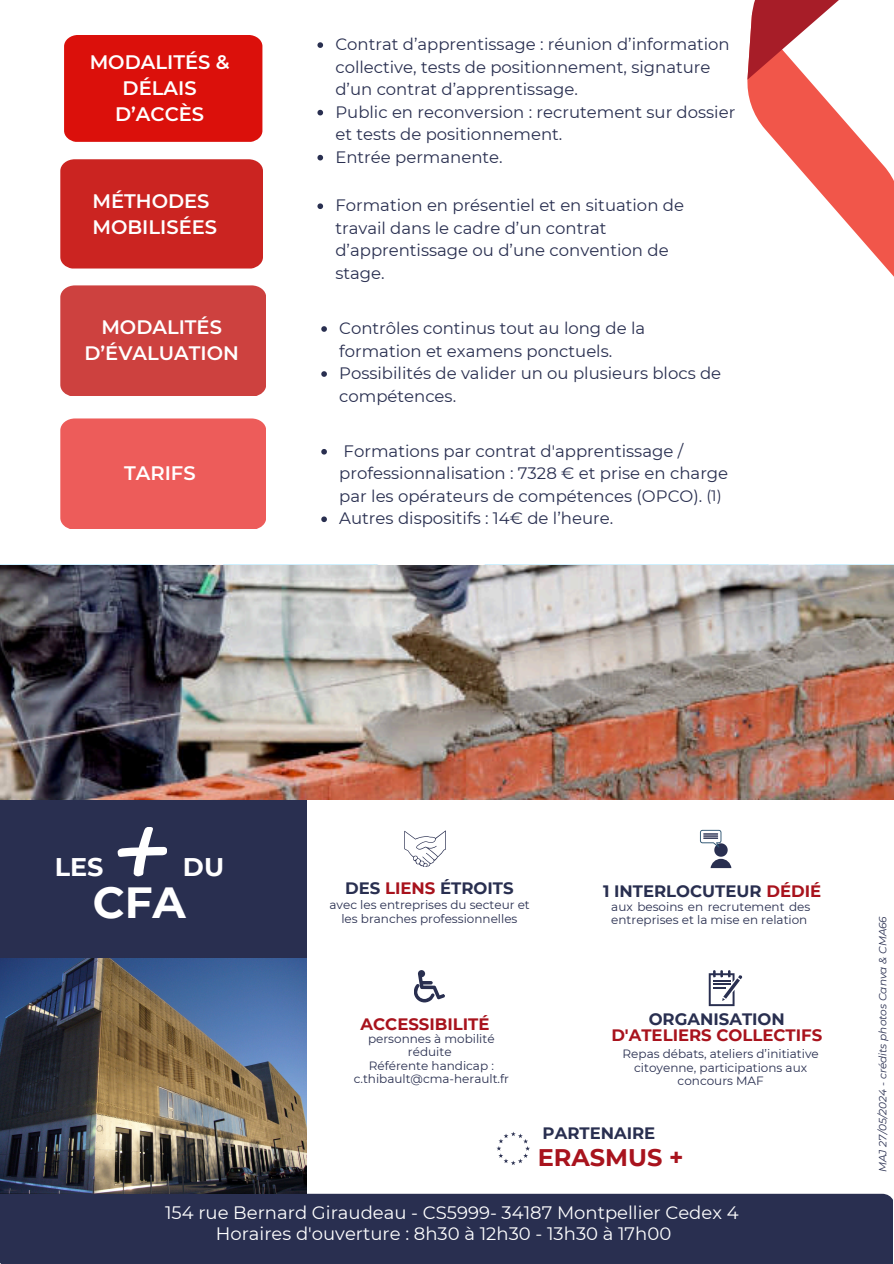
<style>
.page{position:relative;width:894px;height:1264px;background:#fff}
.page>*{position:absolute;margin:0;border:0;box-sizing:border-box;transform-origin:0 0}
.t1{font:700 43.5px "Montserrat";color:#fff}
.t2{font:700 25.5px "Montserrat";color:#fff}
.t3{font:700 24px "Montserrat";color:#a8131d}
.t4{font:600 19.5px/25.8px "Montserrat";color:#fff;text-align:center}
.t5{font:18px/21.5px "Montserrat";color:#fff}
.t6{font:16.5px/22.5px "Montserrat";color:#292f50}
.t7{font:700 16.5px/15.8px "Montserrat";color:#a8131d;text-align:center}
.t8{font:700 16.5px "Montserrat";color:#292f50}
.t9{font:12px/13.5px "Montserrat";color:#292f50;text-align:center}
.t10{font:italic 10.5px "Montserrat";color:#292f50}
.s1{font-size:15px}
.s2{color:#a8131d}
.s3{color:#292f50}
</style>
<div class="page">
<div style="left:1px;top:1193px;width:891px;height:70px;background:#292f50"></div>
<div style="left:1px;top:774px;width:306px;height:488px;background:#292f50"></div>
<svg style="left:118px;top:827px;width:49px;height:49px"></svg>
<svg style="left:747px;top:0;width:146px;height:276px"></svg>
<img style="left:0;top:958px;width:307px;height:235px">
<svg style="left:404px;top:830px;width:42px;height:37px"></svg>
<svg style="left:414px;top:970px;width:31px;height:32px"></svg>
<svg style="left:708px;top:970px;width:34px;height:36px"></svg>
<svg style="left:700px;top:829px;width:31px;height:39px"></svg>
<svg style="left:496px;top:1131px;width:34px;height:34px"></svg>
<div style="left:64px;top:35px;width:198px;height:107px;background:#db100b"></div>
<div style="left:60px;top:159px;width:203px;height:109px;background:#cb2421"></div>
<div style="left:60px;top:285px;width:206px;height:111px;background:#cd413f"></div>
<div style="left:60px;top:418px;width:206px;height:111px;background:#ed5c5a"></div>
<svg style="left:321px;top:326px;width:6px;height:6px"></svg>
<svg style="left:321px;top:371px;width:6px;height:6px"></svg>
<svg style="left:317px;top:203px;width:6px;height:6px"></svg>
<svg style="left:317px;top:42px;width:6px;height:6px"></svg>
<svg style="left:317px;top:110px;width:6px;height:5px"></svg>
<svg style="left:317px;top:155px;width:6px;height:5px"></svg>
<svg style="left:321px;top:449px;width:6px;height:5px"></svg>
<svg style="left:321px;top:516px;width:6px;height:6px"></svg>
<img style="left:0;top:565px;width:893px;height:234px">
<p class="t4" style="left:90px;top:49px;width:141px">MODALITÉS &amp;<br>DÉLAIS<br>D’ACCÈS</p>
<h4 class="t4" style="left:92px;top:188px;width:126px;text-align:left">MÉTHODES<br>MOBILISÉES</h4>
<h6 class="t4" style="left:84px;top:314px;width:156px">MODALITÉS<br>D’ÉVALUATION</h6>
<h6 class="t4" style="left:124px;top:459px;width:73px">TARIFS</h6>
<h6 class="t6" style="left:335px;top:33px;width:396px">Contrat d’apprentissage : réunion d’information collective, tests de positionnement, signature d’un contrat d’apprentissage.</h6>
<p class="t6" style="left:335px;top:100px;width:401px">Public en reconversion : recrutement sur dossier et tests de positionnement.</p>
<h4 class="t6" style="left:335px;top:145px;width:169px">Entrée permanente.</h4>
<h4 class="t6" style="left:335px;top:194px;width:350px">Formation en présentiel et en situation de travail dans le cadre d’un contrat d’apprentissage ou d’une convention de stage.</h4>
<h4 class="t6" style="left:339px;top:317px;width:307px">Contrôles continus tout au long de la formation et examens ponctuels.</h4>
<h6 class="t6" style="left:339px;top:362px;width:383px">Possibilités de valider un ou plusieurs blocs de compétences.</h6>
<h1 class="t6" style="left:339px;top:439px;width:390px">Formations par contrat d'apprentissage / professionnalisation : 7328 € et prise en charge par les opérateurs de compétences (OPCO). <span class="s1">(1)</span></h1>
<p class="t6" style="left:339px;top:507px;width:275px">Autres dispositifs : 14€ de l’heure.</p>
<h2 class="t2" style="left:55px;top:851px;width:50px">LES</h2>
<h2 class="t2" style="left:183px;top:851px;width:43px">DU</h2>
<h2 class="t1" style="left:93px;top:876px;width:94px">CFA</h2>
<p class="t8" style="left:345px;top:878px;width:170px">DES <span class="s2">LIENS</span> ÉTROITS</p>
<p class="t9" style="left:329px;top:898px;width:202px">avec les entreprises du secteur et les branches professionnelles</p>
<p class="t8" style="left:603px;top:880px;width:220px">1 INTERLOCUTEUR <span class="s2">DÉDIÉ</span></p>
<p class="t9" style="left:611px;top:899px;width:200px;text-align:left">aux besoins en recrutement des entreprises et la mise en relation</p>
<h2 class="t7" style="left:360px;top:1016px;width:130px">ACCESSIBILITÉ</h2>
<p class="t9" style="left:353px;top:1031px;width:157px">personnes à mobilité réduite<br>Référente handicap : c.thibault@cma-herault.fr</p>
<p class="t7" style="left:611px;top:1011px;width:212px"><span class="s3">ORGANISATION<br></span>D'ATELIERS COLLECTIFS</p>
<p class="t9" style="left:622px;top:1047px;width:198px">Repas débats, ateliers d’initiative citoyenne, participations aux concours MAF</p>
<p class="t8" style="left:542px;top:1123px;width:114px">PARTENAIRE</p>
<h5 class="t3" style="left:537px;top:1143px;width:147px">ERASMUS +</h5>
<h4 class="t5" style="left:216px;top:1201px;width:524px;text-indent:-51px">154 rue Bernard Giraudeau - CS5999- 34187 Montpellier Cedex 4<br>Horaires d'ouverture : 8h30 à 12h30 - 13h30 à 17h00</h4>
<h1 class="t10" style="left:876px;top:1172px;width:257px;rotate:-90deg">MAJ 27/05/2024 - crédits photos Canva &amp; CMA66</h1>
</div>
